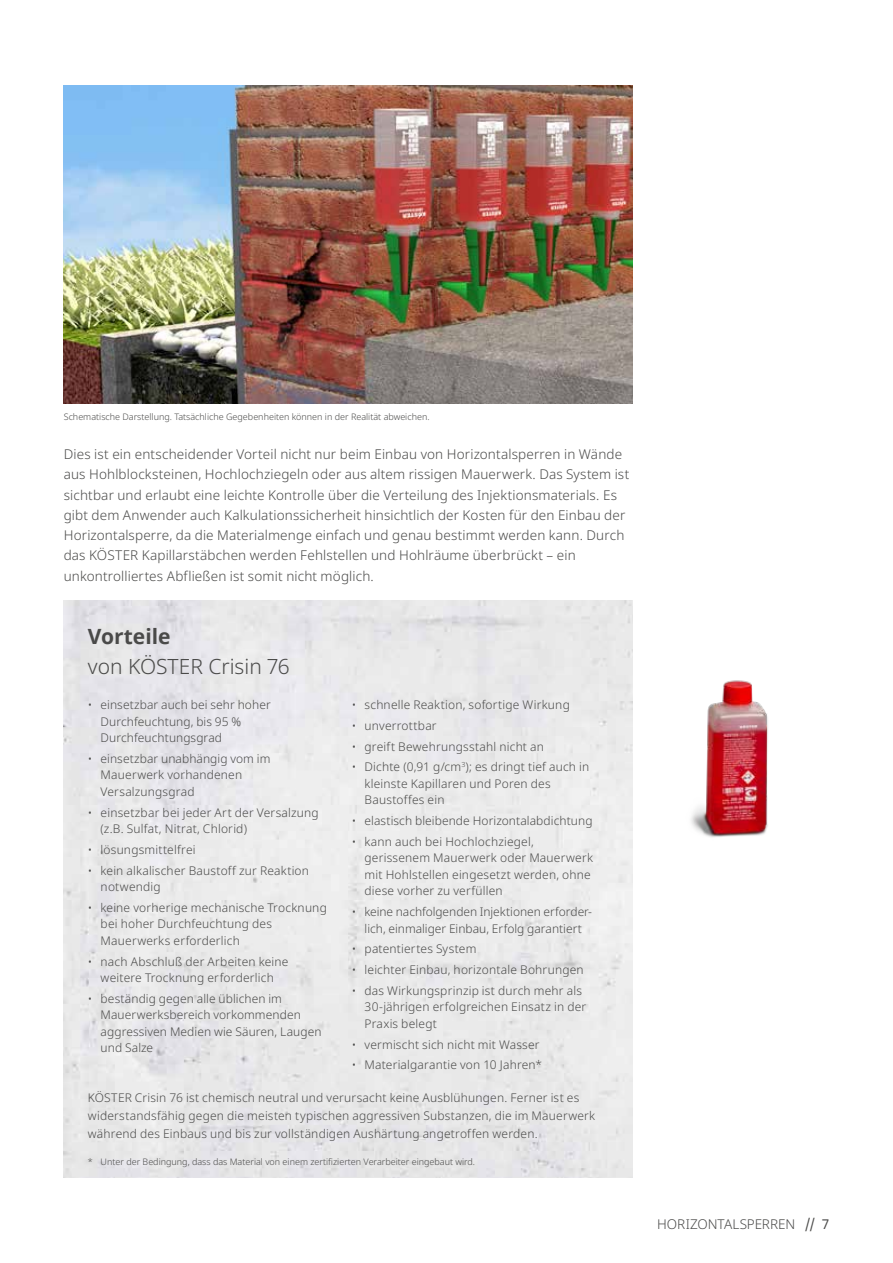
<style>
.page{position:relative;width:893px;height:1263px;background:#fff}
.page>*{position:absolute;margin:0;border:0;box-sizing:border-box;transform-origin:0 0}
.t1{font:300 21px "Noto Sans";color:#4a4a49}
.t2{font:700 21px "Noto Sans";color:#4a4a49}
.t3{font:300 13.5px/20.2px "Noto Sans";letter-spacing:.01em;color:#4a4a49}
.t4{font:300 12px/16.5px "Noto Sans";letter-spacing:.015em;color:#4a4a49}
.t5{font:300 9px "Noto Sans";color:#4a4a49}
.s1{font-weight:400}
</style>
<div class="page">
<img style="left:691px;top:680px;width:77px;height:157px">
<img style="left:64px;top:85px;width:568px;height:318px">
<p class="t5" style="left:64px;top:411px;width:367px">Schematische Darstellung. Tatsächliche Gegebenheiten können in der Realität abweichen.</p>
<p class="t3" style="left:64px;top:444px;width:567px">Dies ist ein entscheidender Vorteil nicht nur beim Einbau von Horizontalsperren in Wände aus Hohlblocksteinen, Hochlochziegeln oder aus altem rissigen Mauerwerk. Das System ist sichtbar und erlaubt eine leichte Kontrolle über die Verteilung des Injektionsmaterials. Es gibt dem Anwender auch Kalkulationssicherheit hinsichtlich der Kosten für den Einbau der Horizontalsperre, da die Materialmenge einfach und genau bestimmt werden kann. Durch das KÖSTER Kapillarstäbchen werden Fehlstellen und Hohlräume überbrückt – ein unkontrolliertes Abfließen ist somit nicht möglich.</p>
<h1 class="t2" style="left:88px;top:622px;width:84px">Vorteile</h1>
<h1 class="t1" style="left:88px;top:652px;width:203px">von KÖSTER Crisin 76</h1>
<p class="t4" style="left:352px;top:697px;width:220px">• schnelle Reaktion, sofortige Wirkung</p>
<p class="t4" style="left:352px;top:718px;width:86px">• unverrottbar</p>
<p class="t4" style="left:352px;top:738px;width:194px">• greift Bewehrungsstahl nicht an</p>
<p class="t4" style="left:365px;top:759px;width:226px;text-indent:-13px">• Dichte (0,91 g/cm<sup>3</sup>); es dringt tief auch in kleinste Kapillaren und Poren des<br>Baustoffes ein</p>
<p class="t4" style="left:352px;top:813px;width:242px">• elastisch bleibende Horizontalabdichtung</p>
<p class="t4" style="left:365px;top:834px;width:230px;text-indent:-13px">• kann auch bei Hochlochziegel, gerissenem Mauerwerk oder Mauerwerk mit Hohlstellen eingesetzt werden, ohne diese vorher zu verfüllen</p>
<p class="t4" style="left:352px;top:904px;width:242px;text-align:center">• keine nachfolgenden Injektionen erforder&shy;lich, einmaliger Einbau, Erfolg garantiert</p>
<p class="t4" style="left:352px;top:941px;width:126px">• patentiertes System</p>
<p class="t4" style="left:352px;top:962px;width:233px">• leichter Einbau, horizontale Bohrungen</p>
<p class="t4" style="left:365px;top:983px;width:223px;text-indent:-13px">• das Wirkungsprinzip ist durch mehr als<br>30-jährigen erfolgreichen Einsatz in der<br>Praxis belegt</p>
<p class="t4" style="left:352px;top:1036px;width:189px">• vermischt sich nicht mit Wasser</p>
<p class="t4" style="left:352px;top:1057px;width:192px">• Materialgarantie von 10 Jahren*</p>
<p class="t4" style="left:88px;top:1088px;width:509px;line-height:18px">KÖSTER Crisin 76 ist chemisch neutral und verursacht keine Ausblühungen. Ferner ist es widerstandsfähig gegen die meisten typischen aggressiven Substanzen, die im Mauerwerk während des Einbaus und bis zur vollständigen Aushärtung angetroffen werden.</p>
<p class="t4" style="left:101px;top:697px;width:172px;text-indent:-13px">• einsetzbar auch bei sehr hoher<br>Durchfeuchtung, bis 95 %<br>Durchfeuchtungsgrad</p>
<p class="t4" style="left:101px;top:751px;width:171px;text-indent:-13px">• einsetzbar unabhängig vom im<br>Mauerwerk vorhandenen<br>Versalzungsgrad</p>
<p class="t4" style="left:101px;top:804px;width:220px;text-indent:-13px">• einsetzbar bei jeder Art der Versalzung (z.B. Sulfat, Nitrat, Chlorid)</p>
<p class="t4" style="left:88px;top:842px;width:109px">• lösungsmittelfrei</p>
<p class="t4" style="left:101px;top:862px;width:210px;text-indent:-13px">• kein alkalischer Baustoff zur Reaktion notwendig</p>
<p class="t4" style="left:101px;top:900px;width:228px;text-indent:-13px">• keine vorherige mechanische Trocknung bei hoher Durchfeuchtung des<br>Mauerwerks erforderlich</p>
<p class="t4" style="left:88px;top:953px;width:202px;text-align:center">• nach Abschluß der Arbeiten keine weitere Trocknung erforderlich</p>
<p class="t4" style="left:101px;top:991px;width:222px;text-indent:-13px">• beständig gegen alle üblichen im<br>Mauerwerksbereich vorkommenden aggressiven Medien wie Säuren, Laugen und Salze</p>
<p class="t5" style="left:88px;top:1156px;width:389px">* Unter der Bedingung, dass das Material von einem zertifizierten Verarbeiter eingebaut wird.</p>
<p class="t3" style="left:657px;top:1214px;width:174px">HORIZONTALSPERREN <span class="s1">// 7</span></p>
</div>
